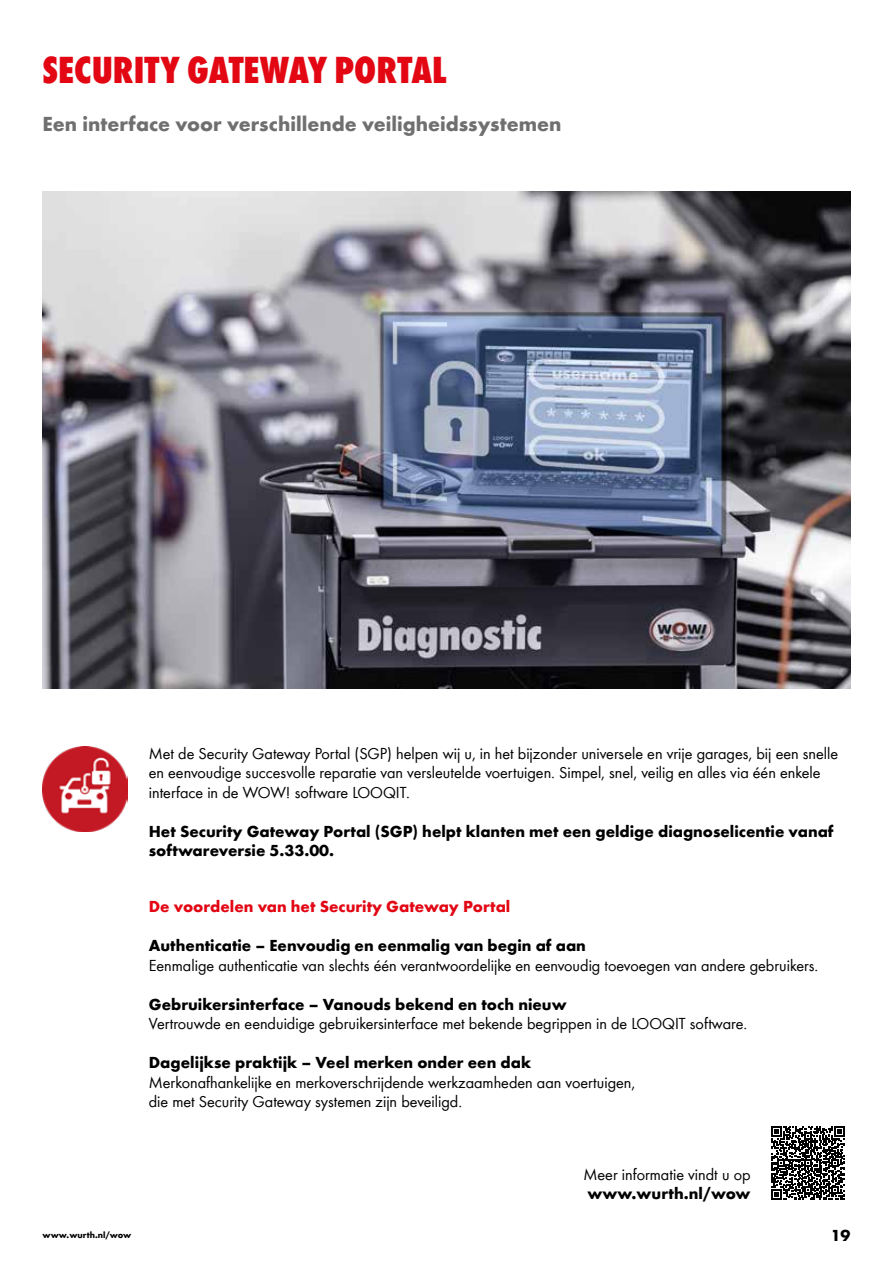
<style>
.page{position:relative;width:893px;height:1263px;background:#fff}
.page>*{position:absolute;margin:0;border:0;box-sizing:border-box;transform-origin:0 0}
.t1{font:800 condensed 39px "Wuerth";color:#e30613}
.t2{font:700 21px "Wuerth";color:#706f6f}
.t3{font:16.5px/19.5px "Wuerth";color:#000}
.t4{font:700 16.5px/19.5px "Wuerth";color:#000}
.t5{font:700 16.5px "Wuerth";color:#e30613}
.t6{font:700 9px "Wuerth";color:#000}
</style>
<div class="page">
<img style="left:43px;top:746px;width:85px;height:85px">
<img style="left:43px;top:191px;width:807px;height:498px">
<svg style="left:771px;top:1126px;width:73px;height:73px"></svg>
<h1 class="t1" style="left:43px;top:43px;width:406px">SECURITY GATEWAY PORTAL</h1>
<p class="t2" style="left:43px;top:109px;width:521px">Een interface voor verschillende veiligheidssystemen</p>
<p class="t3" style="left:149px;top:743px;width:691px">Met de Security Gateway Portal (SGP) helpen wij u, in het bijzonder universele en vrije garages, bij een snelle en eenvoudige succesvolle reparatie van versleutelde voertuigen. Simpel, snel, veilig en alles via één enkele interface in de WOW! software LOOQIT.</p>
<p class="t4" style="left:149px;top:820px;width:686px">Het Security Gateway Portal (SGP) helpt klanten met een geldige diagnoselicentie vanaf softwareversie 5.33.00.</p>
<p class="t5" style="left:149px;top:894px;width:363px">De voordelen van het Security Gateway Portal</p>
<p class="t4" style="left:149px;top:935px;width:439px">Authenticatie – Eenvoudig en eenmalig van begin af aan</p>
<p class="t3" style="left:149px;top:955px;width:671px">Eenmalige authenticatie van slechts één verantwoordelijke en eenvoudig toevoegen van andere gebruikers.</p>
<p class="t4" style="left:149px;top:993px;width:419px">Gebruikersinterface – Vanouds bekend en toch nieuw</p>
<p class="t3" style="left:149px;top:1013px;width:600px">Vertrouwde en eenduidige gebruikersinterface met bekende begrippen in de LOOQIT software.</p>
<p class="t4" style="left:149px;top:1052px;width:384px">Dagelijkse praktijk – Veel merken onder een dak</p>
<p class="t3" style="left:149px;top:1072px;width:488px">Merkonafhankelijke en merkoverschrijdende werkzaamheden aan voertuigen, die met Security Gateway systemen zijn beveiligd.</p>
<p class="t3" style="left:584px;top:1164px;width:168px">Meer informatie vindt u op</p>
<p class="t4" style="left:587px;top:1183px;width:165px">www.wurth.nl/wow</p>
<p class="t6" style="left:43px;top:1228px;width:90px">www.wurth.nl/wow</p>
<p class="t4" style="left:831px;top:1224px;width:21px">19</p>
</div>
